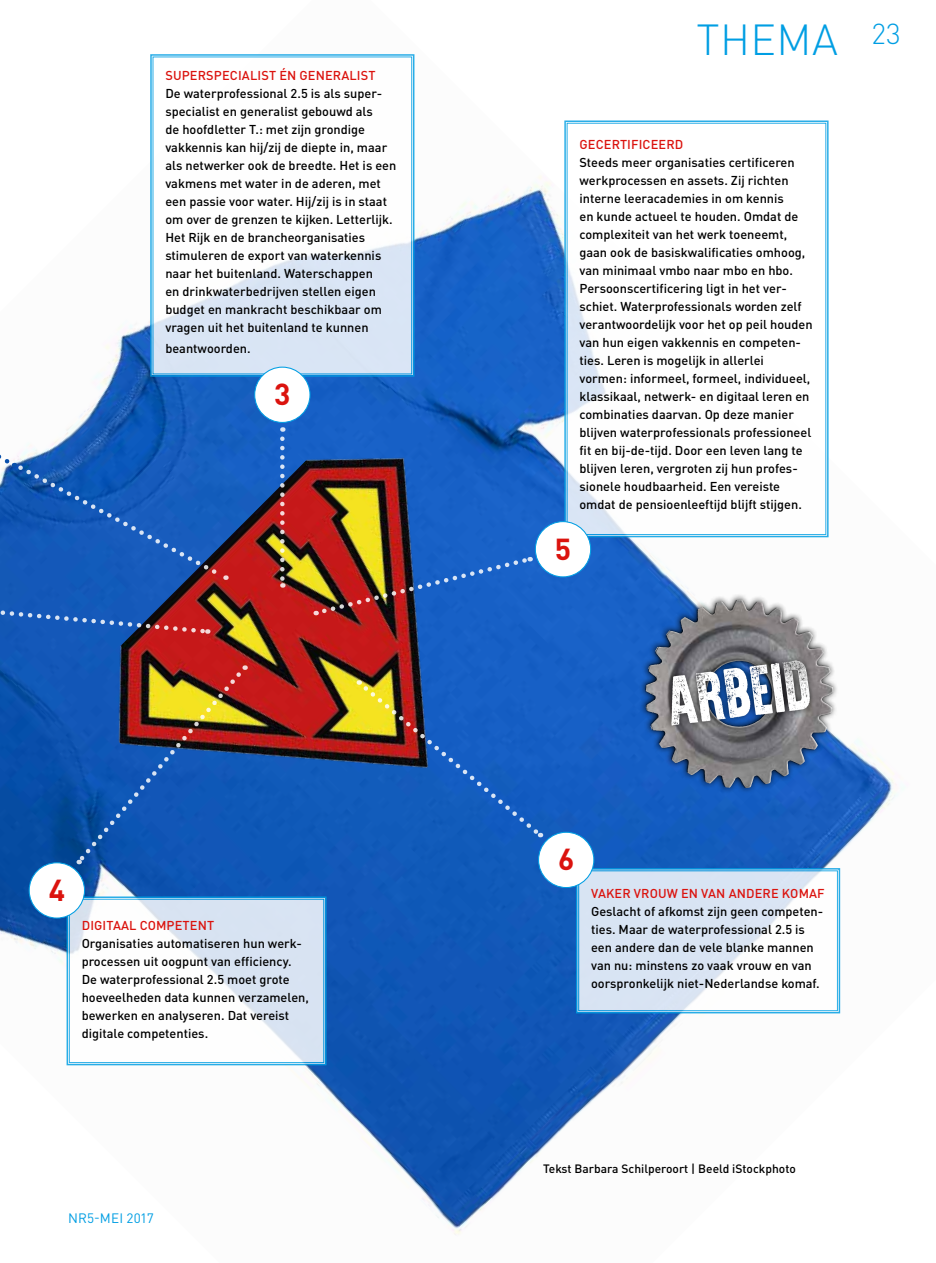
<style>
.page{position:relative;width:936px;height:1263px;background:#fff}
.page>*{position:absolute;margin:0;border:0;box-sizing:border-box;transform-origin:0 0}
.t1{font:60.6px "Waris Over";color:#fff}
.t2{font:300 42.9px "DIN Pro";letter-spacing:.01em;color:#009ee3}
.t3{font:700 30px "DIN Pro";color:#db130e}
.t4{font:13.5px "DIN Pro";letter-spacing:.01em;color:#009ee3}
.t5{font:500 12.75px/18px "DIN Pro";color:#000}
.t6{font:500 12.75px "DIN Pro";letter-spacing:.01em;color:#db130e}
.t7{font:500 12px "DIN Pro";color:#000}
</style>
<div class="page">
<img style="left:0;top:176px;width:905px;height:1059px">
<img style="left:72px;top:408px;width:500px;height:501px">
<svg style="left:563px;top:120px;width:266px;height:418px"></svg>
<svg style="left:66px;top:896px;width:261px;height:170px"></svg>
<div style="left:69px;top:899px;width:255px;height:164px;border:1px solid #009ee3"></div>
<div style="left:29px;top:863px;width:55px;height:55px;background:#fff;border-radius:50%"></div>
<div style="left:29px;top:862px;width:56px;height:56px;border:1px solid #009ee3;border-radius:50%"></div>
<div style="left:535px;top:522px;width:55px;height:55px;background:#fff;border-radius:50%"></div>
<div style="left:535px;top:521px;width:56px;height:56px;border:1px solid #009ee3;border-radius:50%"></div>
<svg style="left:575px;top:867px;width:265px;height:147px"></svg>
<div style="left:578px;top:870px;width:259px;height:141px;border:1px solid #009ee3"></div>
<div style="left:538px;top:832px;width:56px;height:55px;background:#fff;border-radius:50%"></div>
<div style="left:538px;top:832px;width:56px;height:56px;border:1px solid #009ee3;border-radius:50%"></div>
<svg style="left:75px;top:665px;width:170px;height:200px;background:#385586"></svg>
<svg style="left:359px;top:680px;width:184px;height:158px;background:#2d5ea1"></svg>
<svg style="left:315px;top:555px;width:216px;height:61px;background:#4d5079"></svg>
<svg style="left:149px;top:54px;width:266px;height:323px"></svg>
<div style="left:255px;top:367px;width:55px;height:55px;background:#fff;border-radius:50%"></div>
<div style="left:254px;top:367px;width:56px;height:56px;border:1px solid #009ee3;border-radius:50%"></div>
<svg style="left:280px;top:439px;width:4px;height:149px"></svg>
<svg style="left:0;top:418px;width:227px;height:163px;background:#2965ba"></svg>
<svg style="left:0;top:603px;width:208px;height:32px;background:#444e8f"></svg>
<svg style="left:626px;top:582px;width:225px;height:225px;fill:#1b62c7"></svg>
<svg style="left:639px;top:600px;width:199px;height:194px;background:#5e718e"></svg>
<p class="t6" style="left:165px;top:65px;width:212px">SUPERSPECIALIST ÉN GENERALIST</p>
<p class="t5" style="left:165px;top:83px;width:232px">De waterprofessional 2.5 is als super&shy;specialist en generalist gebouwd als<br>de hoofdletter T.: met zijn grondige vakkennis kan hij/zij de diepte in, maar als netwerker ook de breedte. Het is een vakmens met water in de aderen, met een passie voor water. Hij/zij is in staat om over de grenzen te kijken. Letterlijk.<br>Het Rijk en de brancheorganisaties stimuleren de export van waterkennis naar het buitenland. Waterschappen<br>en drinkwaterbedrijven stellen eigen budget en mankracht beschikbaar om vragen uit het buitenland te kunnen</p>
<p class="t5" style="left:165px;top:338px;width:87px">beantwoorden.</p>
<h3 class="t3" style="left:274px;top:369px;width:18px">3</h3>
<h3 class="t3" style="left:49px;top:865px;width:18px">4</h3>
<p class="t6" style="left:82px;top:915px;width:134px">DIGITAAL COMPETENT</p>
<p class="t5" style="left:82px;top:933px;width:229px">Organisaties automatiseren hun werk&shy;processen uit oogpunt van efficiency.<br>De waterprofessional 2.5 moet grote hoeveelheden data kunnen verzamelen, bewerken en analyseren. Dat vereist digitale competenties.</p>
<p class="t4" style="left:68px;top:1208px;width:87px">NR5-MEI 2017</p>
<h2 class="t2" style="left:696px;top:6px;width:206px">THEMA <sup>23</sup></h2>
<p class="t6" style="left:579px;top:134px;width:105px">GECERTIFICEERD</p>
<p class="t5" style="left:579px;top:152px;width:235px">Steeds meer organisaties certificeren werkprocessen en assets. Zij richten interne leeracademies in om kennis<br>en kunde actueel te houden. Omdat de complexiteit van het werk toeneemt, gaan ook de basiskwalificaties omhoog, van minimaal vmbo naar mbo en hbo.<br>Persoonscertificering ligt in het ver&shy;schiet. Waterprofessionals worden zelf verantwoordelijk voor het op peil houden van hun eigen vakkennis en competen&shy;ties. Leren is mogelijk in allerlei vormen: informeel, formeel, individueel, klassikaal, netwerk- en digitaal leren en combinaties daarvan. Op deze manier blijven waterprofessionals professioneel fit en bij-de-tijd. Door een leven lang te blijven leren, vergroten zij hun profes&shy;sionele houdbaarheid. Een vereiste omdat de pensioenleeftijd blijft stijgen.</p>
<h3 class="t3" style="left:555px;top:524px;width:18px">5</h3>
<h1 class="t1" style="left:664px;top:675px;width:146px;rotate:-7deg">ARBEID</h1>
<h3 class="t3" style="left:558px;top:834px;width:18px">6</h3>
<p class="t6" style="left:591px;top:883px;width:235px">VAKER VROUW EN VAN ANDERE KOMAF</p>
<p class="t5" style="left:591px;top:901px;width:234px">Geslacht of afkomst zijn geen competen&shy;ties. Maar de waterprofessional 2.5 is een andere dan de vele blanke mannen van nu: minstens zo vaak vrouw en van oorspronkelijk niet-Nederlandse komaf.</p>
<p class="t7" style="left:543px;top:1159px;width:254px">Tekst Barbara Schilperoort | Beeld iStockphoto</p>
</div>
